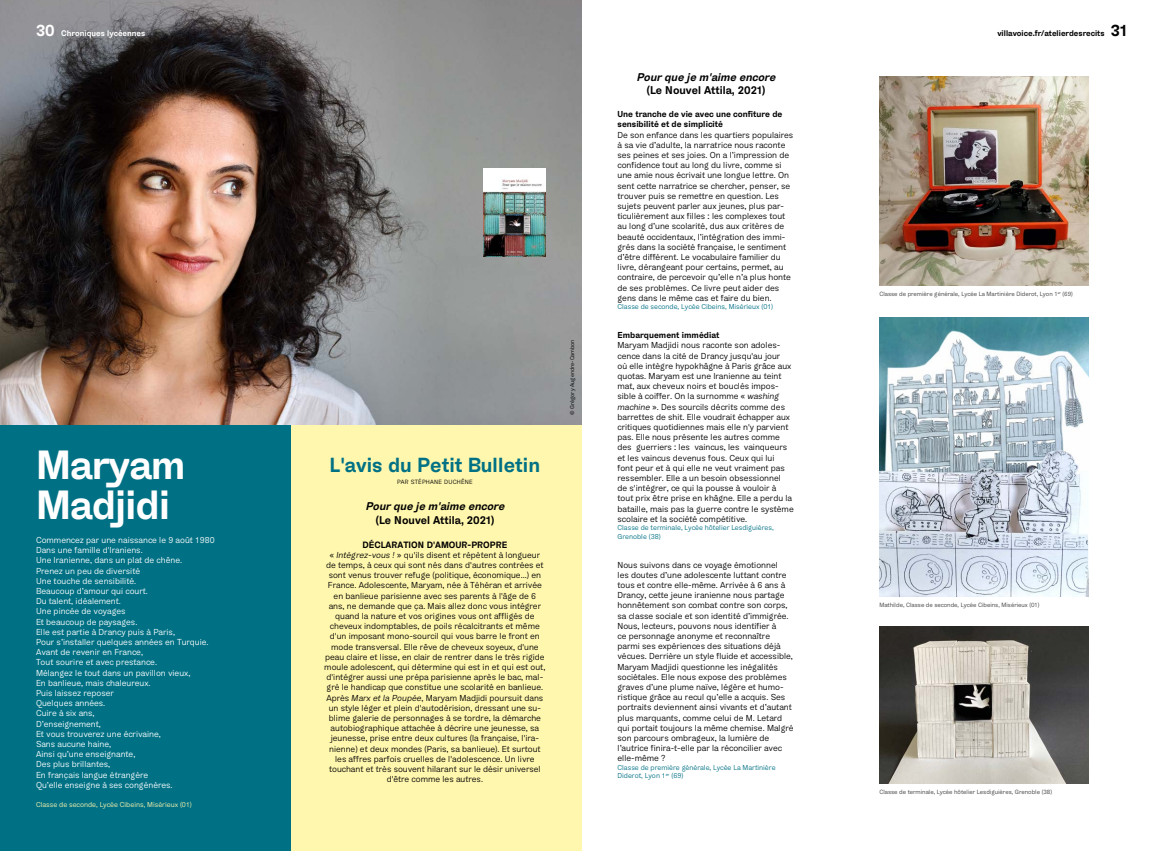
<style>
.page{position:relative;width:1163px;height:851px;background:#fff}
.page>*{position:absolute;margin:0;border:0;box-sizing:border-box;transform-origin:0 0}
.t1{font:700 40px/40px "G Gdiplomat";letter-spacing:-.02em;color:#fff}
.t2{font:700 20px "G Gdiplomat";color:#007185}
.t3{font:italic 700 11px "G Gdiplomat";color:#000}
.t4{font:700 11px "G Gdiplomat";color:#000}
.t5{font:700 9px "G Gdiplomat";color:#000}
.t6{font:8.5px/10.2px "G Gdiplomat";color:#000}
.t7{font:8.5px/10.2px "G Gdiplomat";color:#fff}
.t8{font:700 8.5px/10.2px "G Gdiplomat";color:#000}
.t9{font:700 8px "G Gdiplomat";color:#000}
.t10{font:700 8px "G Gdiplomat";color:#fff}
.t11{font:7px/8.4px "G Gdiplomat";color:#007185}
.t12{font:7px "G Gdiplomat";color:#fff7ae}
.t13{font:6px "G Gdiplomat";color:#3c3c3b}
.t14{font:6px "G Gdiplomat";letter-spacing:.04em;color:#000}
.t15{font:5.5px "G Gdiplomat";color:#000}
.s1{font-size:16px}
.s2{font-style:italic}
</style>
<div class="page">
<img style="left:0;top:0;width:581px;height:425px">
<img style="left:483px;top:168px;width:62px;height:88px">
<img style="left:879px;top:77px;width:209px;height:209px">
<img style="left:879px;top:627px;width:209px;height:156px">
<img style="left:879px;top:317px;width:209px;height:279px">
<div style="left:0;top:425px;width:291px;height:425px;background:#007185"></div>
<div style="left:291px;top:425px;width:290px;height:425px;background:#fff7ae"></div>
<p class="t10" style="left:36px;top:28px;width:111px"><span class="s1">30</span> Chroniques lycéennes</p>
<h1 class="t1" style="left:36px;top:445px;width:151px">Maryam<br>Madjidi</h1>
<p class="t7" style="left:36px;top:535px;width:180px">Commencez par une naissance le 9 août 1980<br>Dans une famille d'Iraniens.<br>Une Iranienne, dans un plat de chêne.<br>Prenez un peu de diversité<br>Une touche de sensibilité.<br>Beaucoup d’amour qui court.<br>Du talent, idéalement.<br>Une pincée de voyages<br>Et beaucoup de paysages.<br>Elle est partie à Drancy puis à Paris,<br>Pour s’installer quelques années en Turquie.<br>Avant de revenir en France,<br>Tout sourire et avec prestance.<br>Mélangez le tout dans un pavillon vieux,<br>En banlieue, mais chaleureux.<br>Puis laissez reposer<br>Quelques années.<br>Cuire à six ans,<br>D’enseignement,<br>Et vous trouverez une écrivaine,<br>Sans aucune haine,<br>Ainsi qu’une enseignante,<br>Des plus brillantes,<br>En français langue étrangère<br>Qu’elle enseigne à ses congénères.</p>
<p class="t12" style="left:36px;top:800px;width:157px">Classe de seconde, Lycée Cibeins, Misérieux (01)</p>
<h2 class="t2" style="left:329px;top:452px;width:212px">L'avis du Petit Bulletin</h2>
<p class="t14" style="left:397px;top:478px;width:77px">PAR STÉPHANE DUCHÊNE</p>
<p class="t3" style="left:365px;top:499px;width:143px">Pourque je m'aime encore</p>
<p class="t4" style="left:375px;top:512px;width:120px">(Le Nouvel Attila, 2021)</p>
<p class="t5" style="left:362px;top:538px;width:146px">DÉCLARATION D'AMOUR-PROPRE</p>
<p class="t6" style="left:324px;top:549px;width:222px;text-align:center">« <span class="s2">Intégrez-vous !</span> » qu'ils disent et répètent à longueur de temps, à ceux qui sont nés dans d'autres contrées et sont venus trouver refuge (politique, économique...) en France. Adolescente, Maryam, née à Téhéran et arrivée en banlieue parisienne avec ses parents à l'âge de 6<br>ans, ne demande que ça. Mais allez donc vous intégrer quand la nature et vos origines vous ont affligés de cheveux indomptables, de poils récalcitrants et même d'un imposant mono-sourcil qui vous barre le front en mode transversal. Elle rêve de cheveux soyeux, d'une peau claire et lisse, en clair de rentrer dans le très rigide moule adolescent, qui détermine qui est in et qui est out, d'intégrer aussi une prépa parisienne après le bac, mal&shy;gré le handicap que constitue une scolarité en banlieue.<br>Après <span class="s2">Marx et la Poupée</span>, Maryam Madjidi poursuit dans un style léger et plein d'autodérision, dressant une su&shy;blime galerie de personnages à se tordre, la démarche autobiographique attachée à décrire une jeunesse, sa jeunesse, prise entre deux cultures (la française, l'ira&shy;nienne) et deux mondes (Paris, sa banlieue). Et surtout les affres parfois cruelles de l'adolescence. Un livre touchant et très souvent hilarant sur le désir universel d'être comme les autres.</p>
<p class="t15" style="left:568px;top:415px;width:77px;rotate:-90deg">© Grégory Augendre-Cambon</p>
<p class="t3" style="left:636px;top:69px;width:143px">Pourque je m'aime encore</p>
<p class="t4" style="left:646px;top:83px;width:120px">(Le Nouvel Attila, 2021)</p>
<p class="t8" style="left:617px;top:109px;width:166px">Une tranche de vie avec une confiture de sensibilité et de simplicité</p>
<p class="t6" style="left:617px;top:130px;width:177px">De son enfance dans les quartiers populaires à sa vie d’adulte, la narratrice nous raconte ses peines et ses joies. On a l’impression de confidence tout au long du livre, comme si une amie nous écrivait une longue lettre. On sent cette narratrice se chercher, penser, se trouver puis se remettre en question. Les sujets peuvent parler aux jeunes, plus par&shy;ticulièrement aux filles : les complexes tout au long d’une scolarité, dus aux critères de beauté occidentaux, l’intégration des immi&shy;grés dans la société française, le sentiment d’être différent. Le vocabulaire familier du livre, dérangeant pour certains, permet, au contraire, de percevoir qu’elle n’a plus honte de ses problèmes. Ce livre peut aider des gens dans le même cas et faire du bien.</p>
<p class="t11" style="left:617px;top:303px;width:157px">Classe de seconde, Lycée Cibeins, Misérieux (01)</p>
<p class="t8" style="left:617px;top:330px;width:103px">Embarquement immédiat</p>
<p class="t6" style="left:617px;top:340px;width:178px">Maryam Madjidi nous raconte son adoles&shy;cence dans la cité de Drancy jusqu'au jour<br>où elle intègre hypokhâgne à Paris grâce aux quotas. Maryam est une Iranienne au teint mat, aux cheveux noirs et bouclés impos&shy;sible à coiffer. On la surnomme « <span class="s2">washing machine</span> ». Des sourcils décrits comme des barrettes de shit. Elle voudrait échapper aux critiques quotidiennes mais elle n'y parvient pas. Elle nous présente les autres comme des guerriers : les vaincus, les vainqueurs et les vaincus devenus fous. Ceux qui lui<br>font peur et à qui elle ne veut vraiment pas ressembler. Elle a un besoin obsessionnel<br>de s'intégrer, ce qui la pousse à vouloir à tout prix être prise en khâgne. Elle a perdu la bataille, mais pas la guerre contre le système scolaire et la société compétitive.</p>
<p class="t11" style="left:617px;top:523px;width:158px">Classe de terminale, Lycée hôtelier Lesdiguières,<br>Grenoble (38)</p>
<p class="t6" style="left:617px;top:559px;width:178px">Nous suivons dans ce voyage émotionnel<br>les doutes d’une adolescente luttant contre tous et contre elle-même. Arrivée à 6 ans à Drancy, cette jeune iranienne nous partage honnêtement son combat contre son corps, sa classe sociale et son identité d’immigrée.<br>Nous, lecteurs, pouvons nous identifier à<br>ce personnage anonyme et reconnaître parmi ses expériences des situations déjà vécues. Derrière un style fluide et accessible, Maryam Madjidi questionne les inégalités sociétales. Elle nous expose des problèmes graves d’une plume naïve, légère et humo&shy;ristique grâce au recul qu’elle a acquis. Ses portraits deviennent ainsi vivants et d’autant plus marquants, comme celui de M. Letard qui portait toujours la même chemise. Malgré son parcours ombrageux, la lumière de l’autrice finira-t-elle par la réconcilier avec elle-même ?</p>
<p class="t11" style="left:617px;top:763px;width:159px">Classe de première générale, Lycée La Martinière<br>Diderot, Lyon 1<sup>er</sup> (69)</p>
<p class="t9" style="left:997px;top:28px;width:131px">villavoice.fr/atelierdesrecits <span class="s1">31</span></p>
<p class="t13" style="left:879px;top:290px;width:195px">Classe de première générale, Lycée La Martinière Diderot, Lyon 1<sup>er</sup> (69)</p>
<p class="t13" style="left:879px;top:601px;width:162px">Mathilde, Classe de seconde, Lycée Cibeins, Misérieux (01)</p>
<p class="t13" style="left:879px;top:788px;width:174px">Classe de terminale, Lycée hôtelier Lesdiguières, Grenoble (38)</p>
</div>
